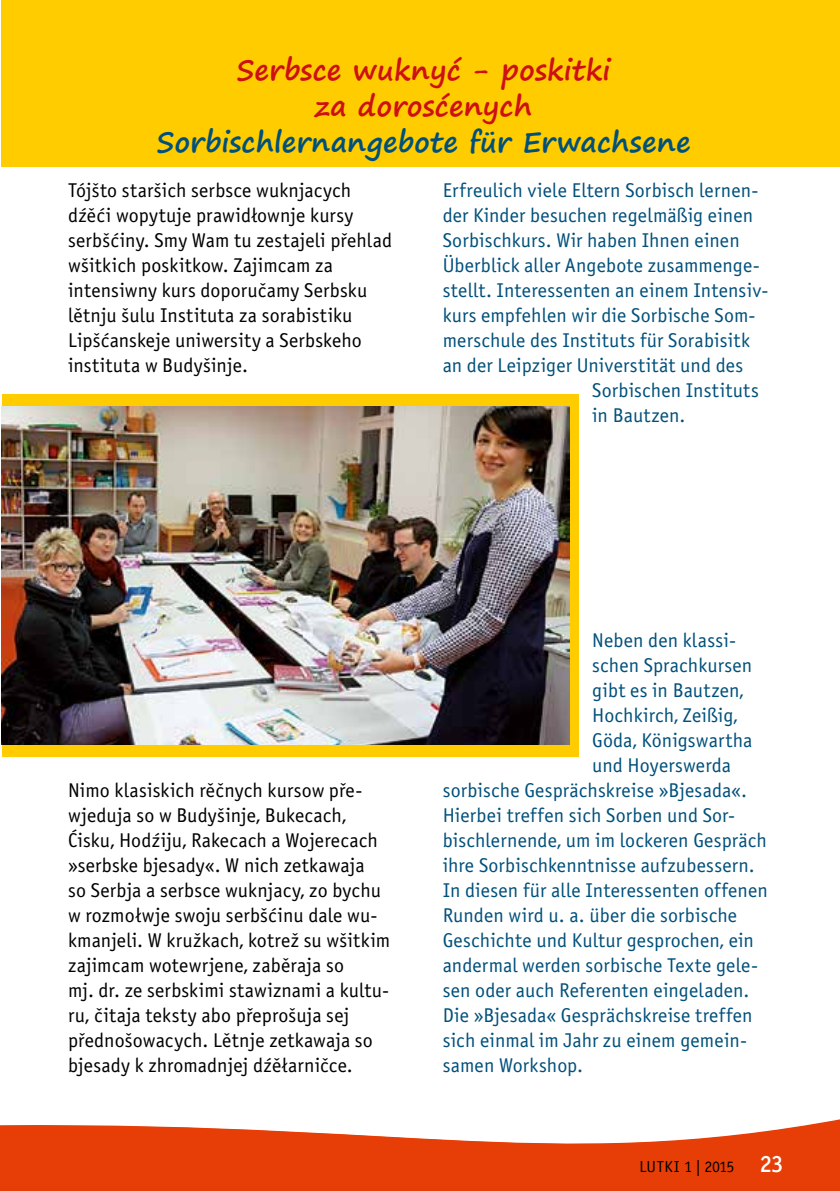
<style>
.page{position:relative;width:840px;height:1191px;background:#fff}
.page>*{position:absolute;margin:0;border:0;box-sizing:border-box;transform-origin:0 0}
.t1{font:700 28px/36px "Segoe Print";letter-spacing:.01em;color:#cd1013;text-align:center}
.t2{font:700 28px "Segoe Print";letter-spacing:.01em;color:#00507b}
.t3{font:20px "Officina Sans Book E";letter-spacing:.005em;color:#00507b}
.t4{font:20px/25px "Officina Sans Book E";letter-spacing:.005em;color:#000}
.t5{font:16px "Officina Sans Book E";color:#000}
.s1{font-family:"Officina Sans Medium E";font-size:24px;color:#fff}
</style>
<div class="page">
<div style="left:2px;top:0;width:837px;height:167px;background:#fc0"></div>
<div style="left:2px;top:394px;width:576px;height:362px;background:#fc0"></div>
<svg style="left:0;top:1119px;width:839px;height:72px;fill:#e73e07"></svg>
<img style="left:2px;top:407px;width:567px;height:337px">
<h1 class="t1" style="left:236px;top:51px;width:375px">Serbsce wuknyć - poskitki za dorosćenych</h1>
<h1 class="t2" style="left:156px;top:116px;width:535px">Sorbischlernangebote für Erwachsene</h1>
<p class="t3" style="left:442px;top:178px;width:315px">Erfreulich viele Eltern Sorbisch lernen-</p>
<p class="t3" style="left:442px;top:203px;width:312px">der Kinder besuchen regelmäßig einen</p>
<p class="t3" style="left:442px;top:228px;width:298px">Sorbischkurs. Wir haben Ihnen einen</p>
<p class="t3" style="left:442px;top:253px;width:318px">Überblick aller Angebote zusammenge-</p>
<p class="t3" style="left:442px;top:278px;width:325px">stellt. Interessenten an einem Intensiv-</p>
<p class="t3" style="left:442px;top:303px;width:314px">kurs empfehlen wir die Sorbische Som-</p>
<p class="t3" style="left:442px;top:328px;width:308px">merschule des Instituts für Sorabisitk</p>
<p class="t3" style="left:442px;top:353px;width:302px">an der Leipziger Universtität und des</p>
<p class="t3" style="left:592px;top:378px;width:168px">Sorbischen Instituts</p>
<p class="t3" style="left:592px;top:403px;width:95px">in Bautzen.</p>
<p class="t4" style="left:68px;top:178px;width:325px">Tójšto staršich serbsce wuknjacych dźěći wopytuje prawidłownje kursy serbšćiny. Smy Wam tu zestajeli přehlad wšitkich poskitkow. Zajimcam za intensiwny kurs doporučamy Serbsku lětnju šulu Instituta za sorabistiku Lipšćanskeje uniwersity a Serbskeho instituta w Budyšinje.</p>
<p class="t4" style="left:68px;top:778px;width:323px">Nimo klasiskich rěčnych kursow pře&shy;wjeduja so w Budyšinje, Bukecach, Ćisku, Hodźiju, Rakecach a Wojerecach »serbske bjesady«. W nich zetkawaja<br>so Serbja a serbsce wuknjacy, zo bychu w rozmołwje swoju serbšćinu dale wu&shy;kmanjeli. W kružkach, kotrež su wšitkim zajimcam wotewrjene, zaběraja so<br>mj. dr. ze serbskimi stawiznami a kultu&shy;ru, čitaja teksty abo přeprošuja sej přednošowacych. Lětnje zetkawaja so bjesady k zhromadnjej dźěłarničce.</p>
<p class="t3" style="left:592px;top:628px;width:143px">Neben den klassi-</p>
<p class="t3" style="left:592px;top:653px;width:161px">schen Sprachkursen</p>
<p class="t3" style="left:592px;top:678px;width:153px">gibt es in Bautzen,</p>
<p class="t3" style="left:592px;top:703px;width:147px">Hochkirch, Zeißig,</p>
<p class="t3" style="left:592px;top:728px;width:162px">Göda, Königswartha</p>
<p class="t3" style="left:592px;top:753px;width:140px">und Hoyerswerda</p>
<p class="t3" style="left:442px;top:778px;width:306px">sorbische Gesprächskreise »Bjesada«.</p>
<p class="t3" style="left:442px;top:803px;width:294px">Hierbei treffen sich Sorben und Sor-</p>
<p class="t3" style="left:442px;top:828px;width:325px">bischlernende, um im lockeren Gespräch</p>
<p class="t3" style="left:442px;top:853px;width:313px">ihre Sorbischkenntnisse aufzubessern.</p>
<p class="t3" style="left:442px;top:878px;width:326px">In diesen für alle Interessenten offenen</p>
<p class="t3" style="left:442px;top:903px;width:296px">Runden wird u. a. über die sorbische</p>
<p class="t3" style="left:442px;top:928px;width:312px">Geschichte und Kultur gesprochen, ein</p>
<p class="t3" style="left:442px;top:953px;width:317px">andermal werden sorbische Texte gele-</p>
<p class="t3" style="left:442px;top:978px;width:308px">sen oder auch Referenten eingeladen.</p>
<p class="t3" style="left:442px;top:1003px;width:311px">Die »Bjesada« Gesprächskreise treffen</p>
<p class="t3" style="left:442px;top:1028px;width:306px">sich einmal im Jahr zu einem gemein-</p>
<p class="t3" style="left:442px;top:1053px;width:142px">samen Workshop.</p>
<p class="t5" style="left:639px;top:1157px;width:145px">LUTKI 1 | 2015 <span class="s1">23</span></p>
</div>
